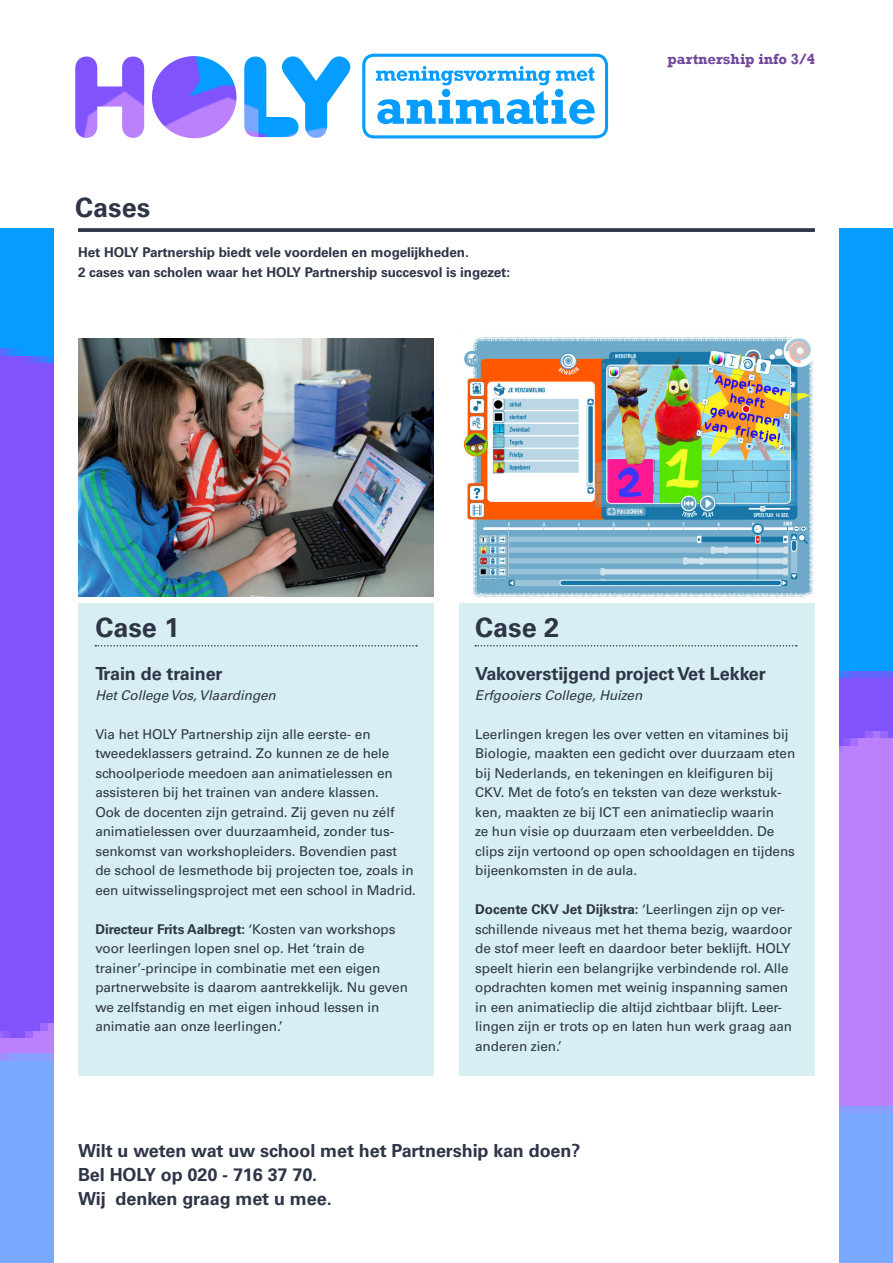
<style>
.page{position:relative;width:893px;height:1263px;background:#fff}
.page>*{position:absolute;margin:0;border:0;box-sizing:border-box;transform-origin:0 0}
.t1{font:700 27px "Univers";color:#2e3547}
.t2{font:700 18px "Univers";letter-spacing:-.005em;color:#2e3547}
.t3{font:700 15px "Rockwell";color:#72479c}
.t4{font:13.5px/19.5px "Univers";letter-spacing:-.005em;color:#2e3547}
.t5{font:700 13.5px/19.5px "Univers";letter-spacing:-.005em;color:#2e3547}
.t6{font:italic 13.5px "Univers";letter-spacing:-.005em;color:#2e3547}
.s1{font-weight:700}
</style>
<div class="page">
<img style="left:0;top:228px;width:893px;height:1035px">
<div style="left:54px;top:27px;width:785px;height:1236px;background:#fff"></div>
<img style="left:362px;top:54px;width:246px;height:84px">
<img style="left:75px;top:56px;width:275px;height:82px">
<svg style="left:78px;top:228px;width:737px;height:4px;background:#3a4152"></svg>
<div style="left:460px;top:604px;width:355px;height:472px;background:#d7eff3"></div>
<svg style="left:475px;top:645px;width:322px;height:1px"></svg>
<img style="left:464px;top:337px;width:349px;height:261px">
<div style="left:78px;top:604px;width:355px;height:472px;background:#d7eff3"></div>
<svg style="left:95px;top:645px;width:322px;height:1px"></svg>
<img style="left:78px;top:338px;width:355px;height:259px">
<p class="t1" style="left:75px;top:192px;width:77px">Cases</p>
<p class="t5" style="left:78px;top:243px;width:434px">Het HOLY Partnership biedt vele voordelen en mogelijkheden.<br>2 cases van scholen waar het HOLY Partnership succesvol is ingezet:</p>
<p class="t3" style="left:668px;top:50px;width:149px">partnership info 3/4</p>
<p class="t1" style="left:95px;top:612px;width:86px">Case 1</p>
<p class="t2" style="left:95px;top:663px;width:129px">Train de trainer</p>
<p class="t6" style="left:95px;top:687px;width:182px">Het College Vos, Vlaardingen</p>
<p class="t4" style="left:95px;top:724px;width:322px">Via het HOLY Partnership zijn alle eerste- en tweedeklassers getraind. Zo kunnen ze de hele schoolperiode meedoen aan animatielessen en assisteren bij het trainen van andere klassen.<br>Ook de docenten zijn getraind. Zij geven nu zélf animatielessen over duurzaamheid, zonder tus&shy;senkomst van workshopleiders. Bovendien past de school de lesmethode bij projecten toe, zoals in een uitwisselingsproject met een school in Madrid.</p>
<p class="t4" style="left:95px;top:919px;width:314px"><span class="s1">Directeur Frits Aalbregt:</span> ‘Kosten van workshops voor leerlingen lopen snel op. Het ‘train de trainer’-principe in combinatie met een eigen partnerwebsite is daarom aantrekkelijk. Nu geven we zelfstandig en met eigen inhoud lessen in animatie aan onze leerlingen.’</p>
<p class="t1" style="left:475px;top:612px;width:86px">Case 2</p>
<p class="t2" style="left:475px;top:663px;width:292px">Vakoverstijgend project Vet Lekker</p>
<p class="t6" style="left:475px;top:687px;width:169px">Erfgooiers College, Huizen</p>
<p class="t4" style="left:475px;top:724px;width:322px">Leerlingen kregen les over vetten en vitamines bij Biologie, maakten een gedicht over duurzaam eten bij Nederlands, en tekeningen en kleifiguren bij CKV. Met de foto’s en teksten van deze werkstuk&shy;ken, maakten ze bij ICT een animatieclip waarin<br>ze hun visie op duurzaam eten verbeeldden. De clips zijn vertoond op open schooldagen en tijdens bijeenkomsten in de aula.</p>
<p class="t4" style="left:475px;top:900px;width:319px"><span class="s1">Docente CKV Jet Dijkstra:</span> ‘Leerlingen zijn op ver&shy;schillende niveaus met het thema bezig, waardoor de stof meer leeft en daardoor beter beklijft. HOLY speelt hierin een belangrijke verbindende rol. Alle opdrachten komen met weinig inspanning samen in een animatieclip die altijd zichtbaar blijft. Leer&shy;lingen zijn er trots op en laten hun werk graag aan anderen zien.’</p>
<p class="t2" style="left:78px;top:1140px;width:504px">Wilt u weten wat uw school met het Partnership kan doen?</p>
<p class="t2" style="left:78px;top:1164px;width:241px">Bel HOLY op 020 - 716 37 70.</p>
<p class="t2" style="left:78px;top:1188px;width:255px">Wij denken graag met u mee.</p>
</div>
